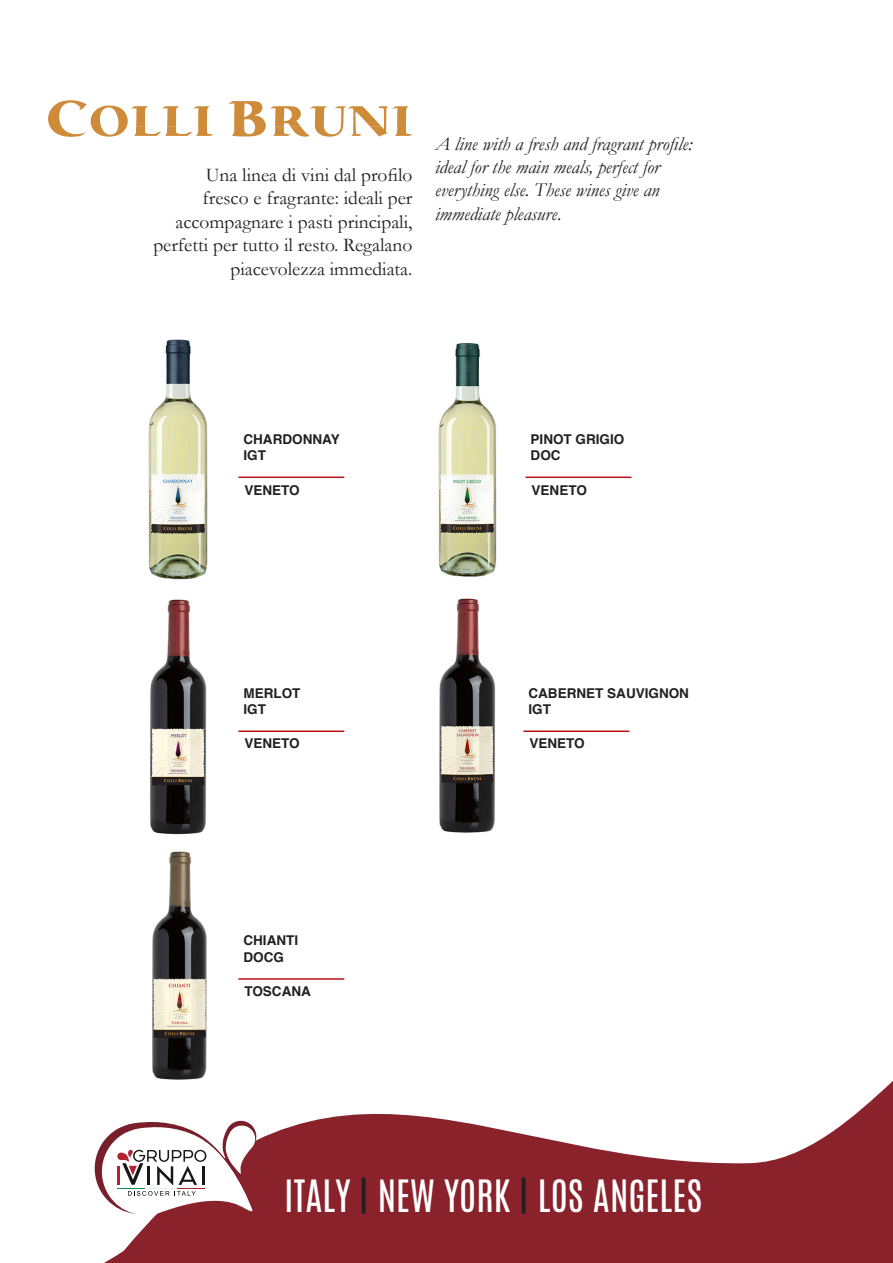
<style>
.page{position:relative;width:893px;height:1263px;background:#fff}
.page>*{position:absolute;margin:0;border:0;box-sizing:border-box;transform-origin:0 0}
.t1{font:37.2px "Antonio";color:#fff}
.t2{font:19.5px/23.4px "Garamond";color:#231f20;text-align:right}
.t3{font:italic 19.5px/23.4px "Garamond";color:#231f20}
.t4{font:700 13.5px/16.2px "Helvetica";color:#231f20}
.s1{color:#231f20}
</style>
<div class="page">
<svg style="left:104px;top:1084px;width:785px;height:179px;fill:#8a222c"></svg>
<svg style="left:94px;top:1119px;width:164px;height:101px"></svg>
<svg style="left:889px;top:1081px;width:4px;height:182px"></svg>
<svg style="left:48px;top:100px;width:165px;height:37px"></svg>
<svg style="left:228px;top:101px;width:184px;height:36px"></svg>
<img style="left:150px;top:599px;width:57px;height:236px">
<hr style="left:238px;top:476px;width:106px;height:2px;background:#bb1018">
<hr style="left:526px;top:476px;width:105px;height:2px;background:#bb1018">
<hr style="left:238px;top:730px;width:106px;height:2px;background:#bb1018">
<img style="left:438px;top:343px;width:59px;height:234px">
<img style="left:148px;top:339px;width:60px;height:241px">
<img style="left:439px;top:598px;width:57px;height:235px">
<hr style="left:523px;top:730px;width:106px;height:2px;background:#bb1018">
<img style="left:144px;top:851px;width:72px;height:234px">
<hr style="left:238px;top:978px;width:106px;height:2px;background:#bb1018">
<p class="t2" style="left:153px;top:163px;width:261px">Una linea di vini dal profilo<br>fresco e fragrante: ideali per accompagnare i pasti principali, perfetti per tutto il resto. Regalano piacevolezza immediata.</p>
<p class="t3" style="left:435px;top:131px;width:259px">A line with a fresh and fragrant profile: ideal for the main meals, perfect for everything else. These wines give an immediate pleasure.</p>
<p class="t4" style="left:243px;top:431px;width:98px">CHARDONNAY</p>
<p class="t4" style="left:243px;top:447px;width:24px">IGT</p>
<p class="t4" style="left:244px;top:482px;width:57px">VENETO</p>
<p class="t4" style="left:531px;top:431px;width:95px">PINOT GRIGIO</p>
<p class="t4" style="left:531px;top:447px;width:31px">DOC</p>
<p class="t4" style="left:532px;top:482px;width:57px">VENETO</p>
<p class="t4" style="left:243px;top:685px;width:58px">MERLOT</p>
<p class="t4" style="left:243px;top:701px;width:24px">IGT</p>
<p class="t4" style="left:244px;top:736px;width:57px">VENETO</p>
<p class="t4" style="left:243px;top:933px;width:56px">CHIANTI</p>
<p class="t4" style="left:243px;top:949px;width:42px">DOCG</p>
<p class="t4" style="left:244px;top:983px;width:68px">TOSCANA</p>
<p class="t4" style="left:528px;top:685px;width:162px">CABERNET SAUVIGNON<br>IGT</p>
<p class="t4" style="left:529px;top:736px;width:57px">VENETO</p>
<h1 class="t1" style="left:284px;top:1168px;width:420px">ITALY <span class="s1">|</span> NEW YORK <span class="s1">|</span> LOS ANGELES</h1>
</div>
